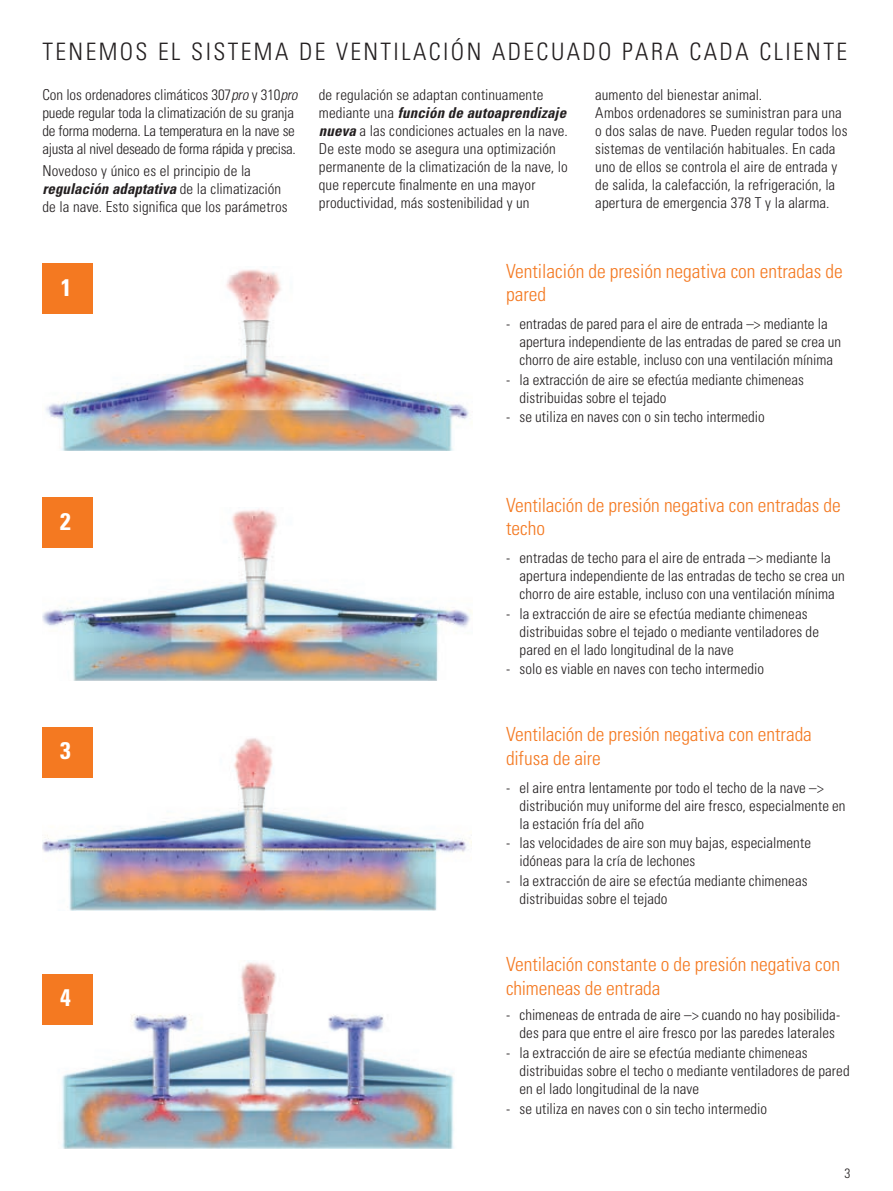
<style>
.page{position:relative;width:893px;height:1191px;background:#fff}
.page>*{position:absolute;margin:0;border:0;box-sizing:border-box;transform-origin:0 0}
.t1{font:300 condensed 24px "Univers LT Std";letter-spacing:.1em;color:#231f20}
.t2{font:700 condensed 24px "Univers LT Std";color:#fff}
.t3{font:300 condensed 19.5px/23.4px "Univers LT Std";color:#f47921}
.t4{font:300 condensed 15px/18px "Univers LT Std";letter-spacing:.005em;color:#231f20}
.t5{font:300 condensed 15px/18px "Univers LT Std";letter-spacing:-.02em;color:#231f20}
.t6{font:300 condensed 13.5px "Univers LT Std";color:#231f20}
.s1{font-style:italic}
.s2{font-weight:700;font-style:italic}
</style>
<div class="page">
<img style="left:43px;top:738px;width:429px;height:172px">
<img style="left:46px;top:269px;width:423px;height:182px">
<img style="left:43px;top:509px;width:429px;height:171px">
<div style="left:43px;top:497px;width:50px;height:51px;background:#f47921"></div>
<div style="left:43px;top:264px;width:50px;height:50px;background:#f47921"></div>
<div style="left:43px;top:727px;width:50px;height:51px;background:#f47921"></div>
<img style="left:43px;top:962px;width:411px;height:186px">
<div style="left:43px;top:974px;width:50px;height:50px;background:#f47921"></div>
<h1 class="t1" style="left:43px;top:37px;width:806px">TENEMOS EL SISTEMA DE VENTILACIÓN ADECUADO PARA CADA CLIENTE</h1>
<p class="t5" style="left:43px;top:86px;width:257px">Con los ordenadores climáticos 307<span class="s1">pro</span> y 310<span class="s1">pro </span>puede regular toda la climatización de su granja de forma moderna. La temperatura en la nave se ajusta al nivel deseado de forma rápida y precisa.</p>
<p class="t4" style="left:43px;top:162px;width:247px">Novedoso y único es el principio de la <span class="s2">regulación adaptativa</span> de la climatización de la nave. Esto significa que los parámetros</p>
<p class="t4" style="left:319px;top:86px;width:251px">de regulación se adaptan continuamente mediante una <span class="s2">función de autoaprendizaje nueva</span> a las condiciones actuales en la nave.<br>De este modo se asegura una optimización permanente de la climatización de la nave, lo que repercute finalmente en una mayor productividad, más sostenibilidad y un</p>
<p class="t4" style="left:595px;top:86px;width:254px">aumento del bienestar animal.<br>Ambos ordenadores se suministran para una o dos salas de nave. Pueden regular todos los sistemas de ventilación habituales. En cada uno de ellos se controla el aire de entrada y de salida, la calefacción, la refrigeración, la apertura de emergencia 378 T y la alarma.</p>
<h1 class="t2" style="left:61px;top:272px;width:12px">1</h1>
<h1 class="t2" style="left:60px;top:506px;width:12px">2</h1>
<h1 class="t2" style="left:60px;top:735px;width:12px">3</h1>
<h1 class="t2" style="left:60px;top:982px;width:12px">4</h1>
<h2 class="t3" style="left:506px;top:259px;width:338px">Ventilación de presión negativa con entradas de pared</h2>
<p class="t4" style="left:519px;top:315px;width:323px;text-indent:-14px">- entradas de pared para el aire de entrada –&gt; mediante la apertura independiente de las entradas de pared se crea un chorro de aire estable, incluso con una ventilación mínima</p>
<p class="t4" style="left:519px;top:370px;width:286px;text-indent:-14px">- la extracción de aire se efectúa mediante chimeneas distribuidas sobre el tejado</p>
<p class="t4" style="left:506px;top:408px;width:260px">- se utiliza en naves con o sin techo intermedio</p>
<h2 class="t3" style="left:506px;top:493px;width:336px">Ventilación de presión negativa con entradas de techo</h2>
<p class="t4" style="left:519px;top:549px;width:327px;text-indent:-14px">- entradas de techo para el aire de entrada –&gt; mediante la apertura independiente de las entradas de techo se crea un chorro de aire estable, incluso con una ventilación mínima</p>
<p class="t4" style="left:519px;top:604px;width:301px;text-indent:-14px">- la extracción de aire se efectúa mediante chimeneas distribuidas sobre el tejado o mediante ventiladores de pared en el lado longitudinal de la nave</p>
<p class="t4" style="left:506px;top:660px;width:260px">- solo es viable en naves con techo intermedio</p>
<h2 class="t3" style="left:506px;top:723px;width:307px">Ventilación de presión negativa con entrada difusa de aire</h2>
<p class="t4" style="left:519px;top:778px;width:328px;text-indent:-14px">- el aire entra lentamente por todo el techo de la nave –&gt; distribución muy uniforme del aire fresco, especialmente en la estación fría del año</p>
<p class="t4" style="left:519px;top:834px;width:293px;text-indent:-14px">- las velocidades de aire son muy bajas, especialmente idóneas para la cría de lechones</p>
<p class="t4" style="left:519px;top:871px;width:290px;text-indent:-14px">- la extracción de aire se efectúa mediante chimeneas distribuidas sobre el tejado</p>
<h2 class="t3" style="left:506px;top:952px;width:336px">Ventilación constante o de presión negativa con chimeneas de entrada</h2>
<p class="t4" style="left:506px;top:1006px;width:335px;text-align:right">- chimeneas de entrada de aire –&gt; cuando no hay posibilida&shy;des para que entre el aire fresco por las paredes laterales</p>
<p class="t4" style="left:519px;top:1043px;width:332px;text-indent:-14px">- la extracción de aire se efectúa mediante chimeneas distribuidas sobre el techo o mediante ventiladores de pared en el lado longitudinal de la nave</p>
<p class="t4" style="left:506px;top:1099px;width:262px">- se utiliza en naves con o sin techo intermedio</p>
<p class="t6" style="left:844px;top:1165px;width:7px">3</p>
</div>
